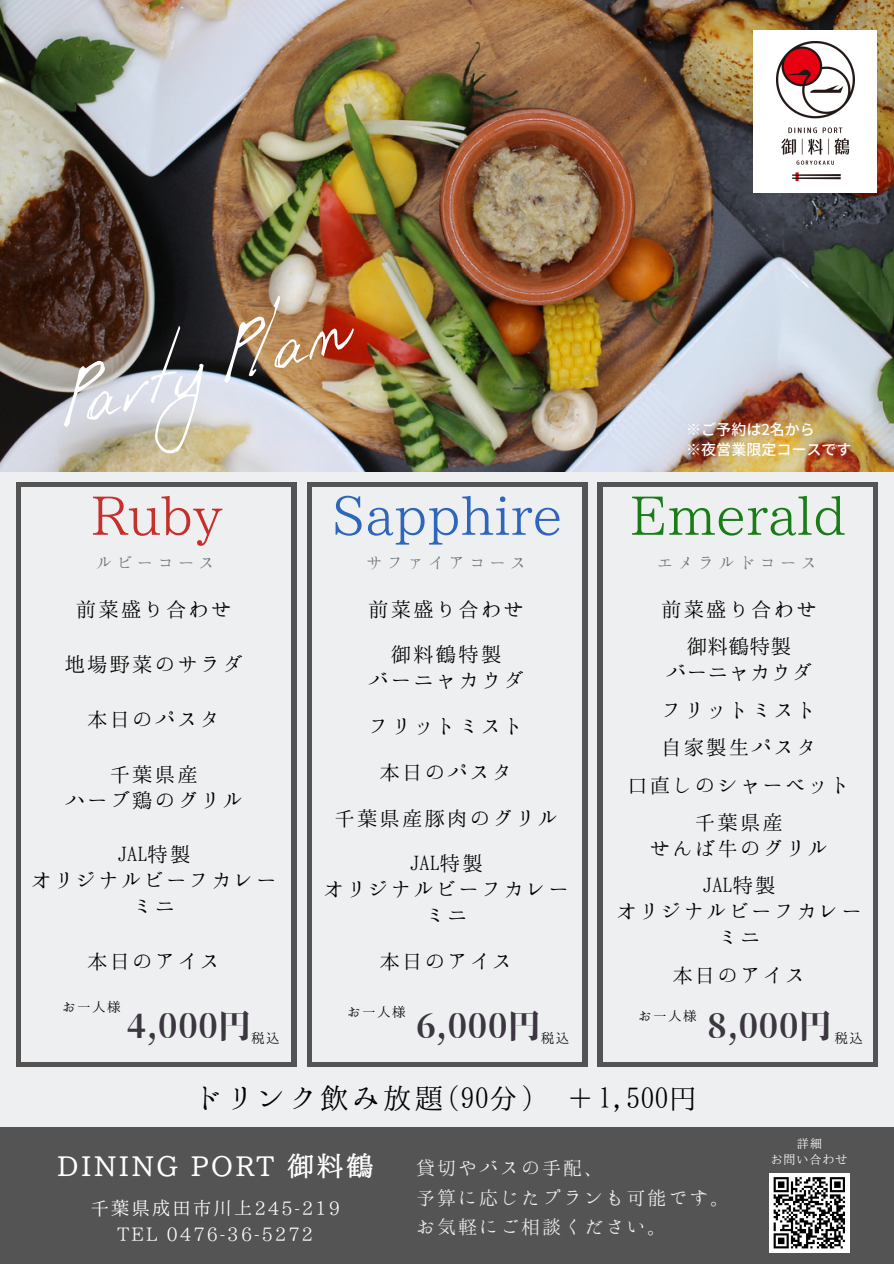
<style>
.page{position:relative;width:894px;height:1264px;background:#fff}
.page>*{position:absolute;margin:0;border:0;box-sizing:border-box;transform-origin:0 0}
.t1{font:120.15px "Aka Acid GR Fifindrel";color:#fff}
.t2{font:54px "IP Aex Mincho";color:#2e66bb}
.t3{font:54px "IP Aex Mincho";color:#187d16}
.t4{font:54px "IP Aex Mincho";color:#c6302c}
.t5{font:33px "Soukou Mincho";color:#3c3640}
.t6{font:31.5px "Hannari Mincho";color:#000}
.t7{font:500 27px "Aozora Mincho";letter-spacing:.1em;color:#fff}
.t8{font:22.5px/26px "Hannari Mincho";color:#000;text-align:center}
.t9{font:21px/29.2px "Hannari Mincho";color:#edeff0}
.t10{font:18.6px/26px "Aozora Mincho";letter-spacing:.1em;color:#fff;text-align:center}
.t11{font:18px "Hannari Mincho";letter-spacing:.14em;color:#767676}
.t12{font:500 15px/20.2px "Noto Sans JP";color:#fff}
.t13{font:15px "Hannari Mincho";color:#000}
.t14{font:12px/16px "Aozora Mincho";letter-spacing:.1em;color:#fff;text-align:center}
</style>
<div class="page">
<div style="left:0;top:0;width:893px;height:1263px;background:#edeff0"></div>
<img style="left:0;top:0;width:893px;height:471px">
<div style="left:0;top:1127px;width:893px;height:136px;background:#545454"></div>
<div style="left:752px;top:30px;width:124px;height:162px;background:#fff"></div>
<img style="left:776px;top:41px;width:77px;height:140px">
<div style="left:16px;top:482px;width:280px;height:585px;background:#545454"></div>
<div style="left:22px;top:487px;width:269px;height:574px;background:#edeff0"></div>
<div style="left:307px;top:482px;width:280px;height:585px;background:#545454"></div>
<div style="left:312px;top:487px;width:269px;height:575px;background:#edeff0"></div>
<svg style="left:597px;top:482px;width:280px;height:585px;background:#676767"></svg>
<div style="left:602px;top:487px;width:269px;height:575px;background:#edeff0"></div>
<div style="left:769px;top:1172px;width:80px;height:80px;background:#fff"></div>
<svg style="left:773px;top:1177px;width:72px;height:72px"></svg>
<h1 class="t1" style="left:46px;top:358px;width:309px;rotate:-15deg">Party Plan</h1>
<h2 class="t4" style="left:90px;top:488px;width:133px">Ruby</h2>
<p class="t11" style="left:96px;top:553px;width:122px">ルビーコース</p>
<p class="t8" style="left:76px;top:595px;width:159px">前菜盛り合わせ</p>
<p class="t8" style="left:65px;top:650px;width:182px">地場野菜のサラダ</p>
<p class="t8" style="left:87px;top:705px;width:137px">本日のパスタ</p>
<p class="t8" style="left:65px;top:760px;width:182px">千葉県産<br>ハーブ鶏のグリル</p>
<p class="t8" style="left:31px;top:840px;width:249px">JAL特製<br>オリジナルビーフカレーミニ</p>
<p class="t8" style="left:87px;top:947px;width:137px">本日のアイス</p>
<h2 class="t2" style="left:332px;top:488px;width:232px">Sapphire</h2>
<p class="t11" style="left:366px;top:553px;width:163px">サファイアコース</p>
<p class="t8" style="left:368px;top:585px;width:159px;line-height:45.2px">前菜盛り合わせ御料鶴特製</p>
<p class="t8" style="left:368px;top:656px;width:159px;line-height:46.2px">バーニャカウダフリットミスト本日のパスタ</p>
<p class="t8" style="left:334px;top:804px;width:227px">千葉県産豚肉のグリル</p>
<p class="t8" style="left:323px;top:849px;width:249px">JAL特製<br>オリジナルビーフカレーミニ</p>
<p class="t8" style="left:379px;top:947px;width:137px">本日のアイス</p>
<p class="t12" style="left:686px;top:418px;width:167px">※ご予約は2名から<br>※夜営業限定コースです</p>
<h2 class="t3" style="left:629px;top:488px;width:218px">Emerald</h2>
<p class="t11" style="left:656px;top:553px;width:163px">エメラルドコース</p>
<p class="t8" style="left:661px;top:589px;width:159px;line-height:36.9px">前菜盛り合わせ御料鶴特製</p>
<p class="t8" style="left:661px;top:652px;width:159px;line-height:38px;text-align:left">バーニャカウダフリットミスト自家製生パスタ</p>
<p class="t8" style="left:627px;top:771px;width:227px">口直しのシャーベット</p>
<p class="t8" style="left:649px;top:808px;width:182px">千葉県産<br>せんば牛のグリル</p>
<p class="t8" style="left:616px;top:871px;width:249px">JAL特製<br>オリジナルビーフカレーミニ</p>
<p class="t8" style="left:672px;top:961px;width:137px">本日のアイス</p>
<p class="t13" style="left:62px;top:999px;width:62px">お一人様</p>
<p class="t13" style="left:347px;top:1003px;width:62px">お一人様</p>
<p class="t13" style="left:638px;top:1007px;width:62px">お一人様</p>
<p class="t13" style="left:540px;top:1030px;width:32px">税込</p>
<p class="t13" style="left:834px;top:1030px;width:32px">税込</p>
<h3 class="t5" style="left:126px;top:1009px;width:126px">4,000円</h3>
<h3 class="t5" style="left:416px;top:1009px;width:126px">6,000円</h3>
<h3 class="t5" style="left:707px;top:1009px;width:126px">8,000円</h3>
<p class="t13" style="left:251px;top:1030px;width:32px">税込</p>
<h3 class="t6" style="left:194px;top:1081px;width:508px">ドリンク飲み放題(90分) ＋1,500円</h3>
<p class="t7" style="left:57px;top:1151px;width:318px">DINING PORT 御料鶴</p>
<p class="t10" style="left:90px;top:1195px;width:251px">千葉県成田市川上245-219<br>TEL 0476-36-5272</p>
<p class="t9" style="left:416px;top:1152px;width:317px">貸切やバスの手配、<br>予算に応じたプランも可能です。お気軽にご相談ください。</p>
<p class="t14" style="left:771px;top:1135px;width:77px">詳細<br>お問い合わせ</p>
</div>
